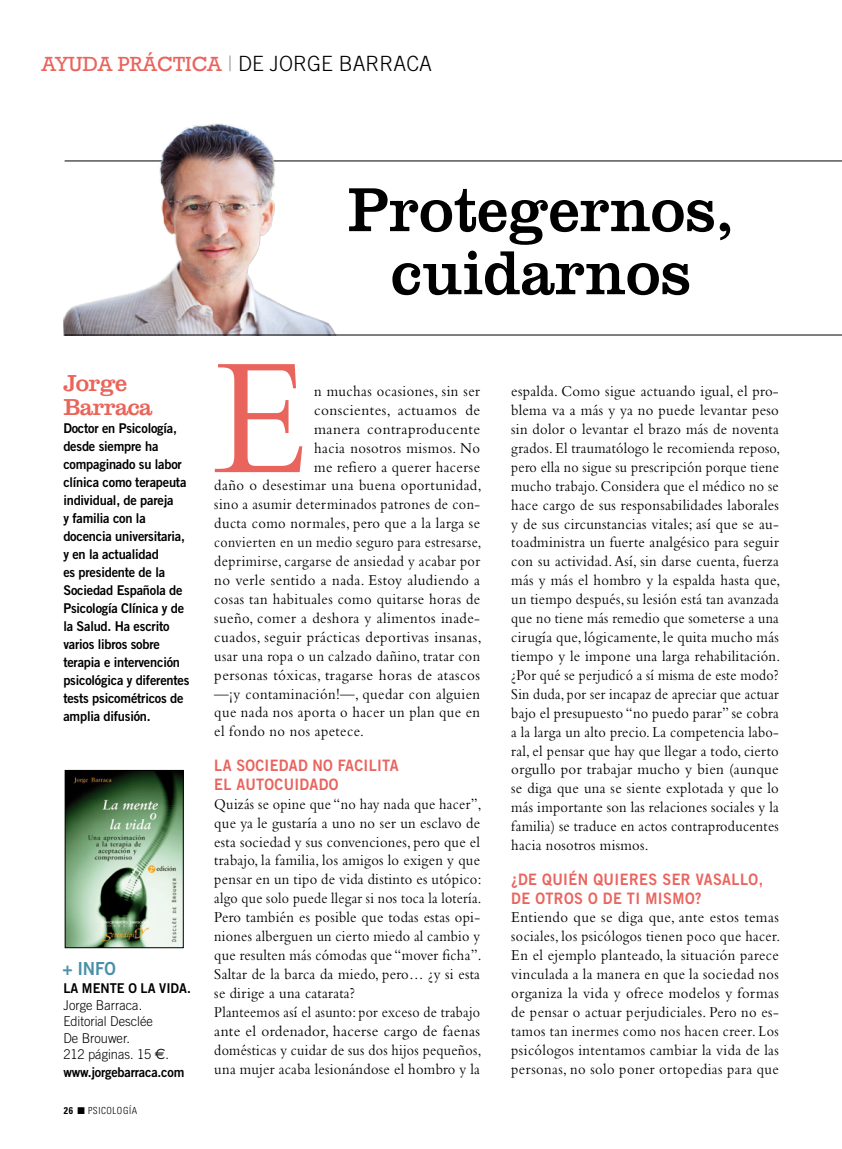
<style>
.page{position:relative;width:842px;height:1149px;background:#fff}
.page>*{position:absolute;margin:0;border:0;box-sizing:border-box;transform-origin:0 0}
.t1{font:173.55px "Bembo";color:#ea645e;scale:.92 1}
.t2{font:64.5px/63px "Clarendon";color:#000;text-align:center;scale:.95 1}
.t3{font:24px/24px "Clarendon";letter-spacing:-.03em;color:#ea6459}
.t4{font:300 21px "Trade Gothic";color:#000}
.t5{font:18px "Trade Gothic Bold Two";color:#4a91a8;scale:.95 1}
.t6{font:15.75px/18.9px "Bembo";letter-spacing:.03em;color:#000;text-align:justify;scale:.93 1}
.t7{font:15.75px/18.9px "Bembo";letter-spacing:.03em;color:#000;scale:.9 1}
.t8{font:15.75px/18.9px "Bembo";letter-spacing:.03em;color:#000;text-align:justify;scale:.94 1}
.t9{font:15.75px "Bembo";letter-spacing:.03em;color:#000;scale:.92 1}
.t10{font:15.75px/18.9px "Trade Gothic Bold Two";letter-spacing:.03em;color:#ea645e;scale:.92 1}
.t11{font:15.75px "Bembo";letter-spacing:.03em;color:#000}
.t12{font:15.75px "Bembo";letter-spacing:.03em;color:#000;scale:.88 1}
.t13{font:15.75px "Bembo";letter-spacing:.03em;color:#000;scale:.95 1}
.t14{font:15.75px "Bembo";letter-spacing:.03em;color:#000;scale:.96 1}
.t15{font:13.5px/18px "Trade Gothic Bold Two";letter-spacing:-.015em;color:#000;scale:.95 1}
.t16{font:300 13.5px/16.5px "Trade Gothic";color:#000;scale:.95 1}
.t17{font:300 condensed 9.75px "Univers";letter-spacing:.06em;color:#000}
.s1{font-family:"Rockwell";font-weight:400;color:#ea645e}
.s2{color:#9c9d9f}
.s3{font-family:"Euro Sans";font-weight:400;font-size:15px}
.s4{font-weight:700}
</style>
<div class="page">
<hr style="left:65px;top:160px;width:777px;height:1px;background:#000">
<img style="left:63px;top:123px;width:305px;height:212px">
<hr style="left:65px;top:334px;width:777px;height:1px;background:#000">
<img style="left:67px;top:771px;width:115px;height:174px">
<div style="left:65px;top:769px;width:119px;height:178px;border:1px solid #000"></div>
<h3 class="t4" style="left:41px;top:51px;width:392px"><span class="s1">AYUDA PRÁCTICA</span> <span class="s2">|</span> de jorge b arraca</h3>
<h2 class="t2" style="left:348px;top:178px;width:408px">Protegernos, cuidarnos</h2>
<h3 class="t3" style="left:63px;top:370px;width:91px">Jorge<br>Barraca</h3>
<p class="t15" style="left:63px;top:418px;width:134px">Doctor en Psicología, desde siempre ha compaginado su labor clínica como terapeuta individual, de pareja<br>y familia con la docencia universitaria, y en la actualidad<br>es presidente de la<br>Sociedad Española de<br>Psicología Clínica y de la Salud. Ha escrito varios libros sobre terapia e intervención psicológica y diferentes tests psicométricos de amplia difusión.</p>
<p class="t5" style="left:63px;top:956px;width:27px">+ INFO</p>
<p class="t15" style="left:63px;top:978px;width:136px">la mente o la vida.</p>
<p class="t16" style="left:63px;top:996px;width:113px">Jorge Barraca.<br>Editorial Desclée<br>De Brouwer.<br>212 páginas. 15 <span class="s3">€</span>.</p>
<p class="t15" style="left:63px;top:1062px;width:129px">www.jorgebarraca.com</p>
<p class="t17" style="left:64px;top:1104px;width:75px"><span class="s4">26</span> ■ PSICOLOGÍA</p>
<h1 class="t1" style="left:214px;top:316px;width:105px">E</h1>
<p class="t9" style="left:314px;top:381px;width:182px">n muchas ocasiones, sin ser</p>
<p class="t11" style="left:314px;top:400px;width:167px">conscientes, actuamos de</p>
<p class="t11" style="left:314px;top:419px;width:168px">manera contraproducente</p>
<p class="t6" style="left:314px;top:438px;width:180px">hacia nosotros mismos. No</p>
<p class="t9" style="left:314px;top:457px;width:182px">me refiero a querer hacerse</p>
<p class="t6" style="left:214px;top:475px;width:289px">daño o desestimar una buena oportunidad,</p>
<p class="t7" style="left:214px;top:494px;width:297px">sino a asumir determinados patrones de con-</p>
<p class="t9" style="left:214px;top:514px;width:290px">ducta como normales, pero que a la larga se</p>
<p class="t12" style="left:214px;top:533px;width:305px">convierten en un medio seguro para estresarse,</p>
<p class="t7" style="left:214px;top:551px;width:297px">deprimirse, cargarse de ansiedad y acabar por</p>
<p class="t8" style="left:214px;top:570px;width:284px">no verle sentido a nada. Estoy aludiendo a</p>
<p class="t9" style="left:214px;top:589px;width:290px">cosas tan habituales como quitarse horas de</p>
<p class="t6" style="left:214px;top:608px;width:287px">sueño, comer a deshora y alimentos inade-</p>
<p class="t13" style="left:214px;top:627px;width:283px">cuados, seguir prácticas deportivas insanas,</p>
<p class="t7" style="left:214px;top:645px;width:297px">usar una ropa o un calzado dañino, tratar con</p>
<p class="t14" style="left:214px;top:665px;width:278px">personas tóxicas, tragarse horas de atascos</p>
<p class="t9" style="left:214px;top:684px;width:290px">—¡y contaminación!—, quedar con alguien</p>
<p class="t9" style="left:214px;top:703px;width:290px">que nada nos aporta o hacer un plan que en</p>
<p class="t9" style="left:214px;top:722px;width:164px">el fondo no nos apetece.</p>
<p class="t10" style="left:214px;top:755px;width:202px">La sociedad no facilita el autocuidado</p>
<p class="t7" style="left:214px;top:793px;width:298px">Quizás se opine que “no hay nada que hacer”, que ya le gustaría a uno no ser un esclavo de esta sociedad y sus convenciones, pero que el trabajo, la familia, los amigos lo exigen y que pensar en un tipo de vida distinto es utópico: algo que solo puede llegar si nos toca la lotería.<br>Pero también es posible que todas estas opi&shy;niones alberguen un cierto miedo al cambio y que resulten más cómodas que “mover ficha”.<br>Saltar de la barca da miedo, pero… ¿y si esta se dirige a una catarata?<br>Planteemos así el asunto: por exceso de trabajo ante el ordenador, hacerse cargo de faenas domésticas y cuidar de sus dos hijos pequeños, una mujer acaba lesionándose el hombro y la</p>
<p class="t6" style="left:511px;top:381px;width:291px">espalda. Como sigue actuando igual, el pro&shy;blema va a más y ya no puede levantar peso sin dolor o levantar el brazo más de noventa grados. El traumatólogo le recomienda reposo, pero ella no sigue su prescripción porque tiene mucho trabajo. Considera que el médico no se hace cargo de sus responsabilidades laborales y de sus circunstancias vitales; así que se au&shy;toadministra un fuerte analgésico para seguir con su actividad. Así, sin darse cuenta, fuerza más y más el hombro y la espalda hasta que, un tiempo después, su lesión está tan avanzada que no tiene más remedio que someterse a una cirugía que, lógicamente, le quita mucho más tiempo y le impone una larga rehabilitación. ¿Por qué se perjudicó a sí misma de este modo?<br>Sin duda, por ser incapaz de apreciar que actuar bajo el presupuesto “no puedo parar” se cobra a la larga un alto precio. La competencia labo&shy;ral, el pensar que hay que llegar a todo, cierto orgullo por trabajar mucho y bien (aunque se diga que una se siente explotada y que lo más importante son las relaciones sociales y la familia) se traduce en actos contraproducentes hacia nosotros mismos.</p>
<p class="t10" style="left:511px;top:869px;width:275px">¿de quién Quieres ser vasallo, de otros o de ti mismo?</p>
<p class="t8" style="left:511px;top:907px;width:288px">Entiendo que se diga que, ante estos temas sociales, los psicólogos tienen poco que hacer.<br>En el ejemplo planteado, la situación parece vinculada a la manera en que la sociedad nos organiza la vida y ofrece modelos y formas de pensar o actuar perjudiciales. Pero no es&shy;tamos tan inermes como nos hacen creer. Los psicólogos intentamos cambiar la vida de las personas, no solo poner ortopedias para que</p>
</div>
